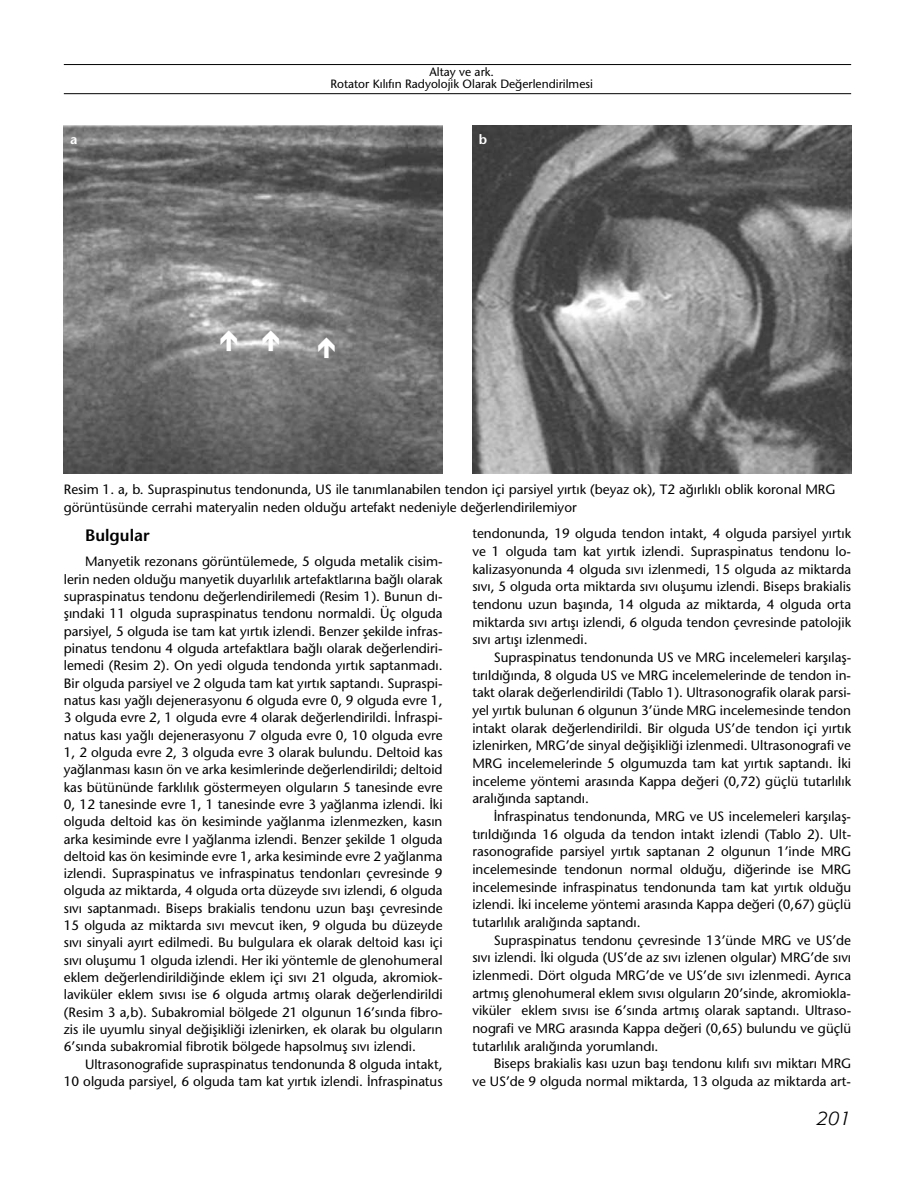
<style>
.page{position:relative;width:915px;height:1191px;background:#fff}
.page>*{position:absolute;margin:0;border:0;box-sizing:border-box;transform-origin:0 0}
.t1{font:19.5px "Formata Light Ita Tr";color:#000}
.t2{font:700 16.5px "Stone Sans";color:#000}
.t3{font:13.5px/17.2px "Stone Sans Normal Tr";color:#000;text-align:justify}
.t4{font:700 13.5px "Stone Sans";color:#fff}
.t5{font:12px/12px "Stone Sans Normal Tr";color:#000;text-align:center}
</style>
<div class="page">
<hr style="left:64px;top:93px;width:786px;height:1px;background:#000">
<hr style="left:64px;top:64px;width:786px;height:1px;background:#000">
<img style="left:64px;top:126px;width:378px;height:348px">
<img style="left:472px;top:126px;width:378px;height:348px">
<svg style="left:220px;top:331px;width:59px;height:20px"></svg>
<svg style="left:318px;top:337px;width:16px;height:21px"></svg>
<p class="t5" style="left:330px;top:66px;width:264px">Altay ve ark.<br>Rotator Kılıfın Radyolojik Olarak Değerlendirilmesi</p>
<p class="t4" style="left:70px;top:131px;width:9px">a</p>
<p class="t4" style="left:478px;top:131px;width:10px">b</p>
<p class="t3" style="left:64px;top:481px;width:772px">Resim 1. a, b. Supraspinutus tendonunda, US ile tanımlanabilen tendon içi parsiyel yırtık (beyaz ok), T2 ağırlıklı oblik koronal MRG görüntüsünde cerrahi materyalin neden olduğu artefakt nedeniyle değerlendirilemiyor</p>
<p class="t2" style="left:85px;top:524px;width:66px">Bulgular</p>
<p class="t3" style="left:64px;top:553px;width:380px;text-indent:21px">Manyetik rezonans görüntülemede, 5 olguda metalik cisim&shy;lerin neden olduğu manyetik duyarlılık artefaktlarına bağlı olarak supraspinatus tendonu değerlendirilemedi (Resim 1). Bunun dı&shy;şındaki 11 olguda supraspinatus tendonu normaldi. Üç olguda parsiyel, 5 olguda ise tam kat yırtık izlendi. Benzer şekilde infras&shy;pinatus tendonu 4 olguda artefaktlara bağlı olarak değerlendiri&shy;lemedi (Resim 2). On yedi olguda tendonda yırtık saptanmadı.<br>Bir olguda parsiyel ve 2 olguda tam kat yırtık saptandı. Supraspi&shy;natus kası yağlı dejenerasyonu 6 olguda evre 0, 9 olguda evre 1, 3 olguda evre 2, 1 olguda evre 4 olarak değerlendirildi. İnfraspi&shy;natus kası yağlı dejenerasyonu 7 olguda evre 0, 10 olguda evre 1, 2 olguda evre 2, 3 olguda evre 3 olarak bulundu. Deltoid kas yağlanması kasın ön ve arka kesimlerinde değerlendirildi; deltoid kas bütününde farklılık göstermeyen olguların 5 tanesinde evre 0, 12 tanesinde evre 1, 1 tanesinde evre 3 yağlanma izlendi. İki olguda deltoid kas ön kesiminde yağlanma izlenmezken, kasın arka kesiminde evre I yağlanma izlendi. Benzer şekilde 1 olguda deltoid kas ön kesiminde evre 1, arka kesiminde evre 2 yağlanma izlendi. Supraspinatus ve infraspinatus tendonları çevresinde 9 olguda az miktarda, 4 olguda orta düzeyde sıvı izlendi, 6 olguda sıvı saptanmadı. Biseps brakialis tendonu uzun başı çevresinde 15 olguda az miktarda sıvı mevcut iken, 9 olguda bu düzeyde sıvı sinyali ayırt edilmedi. Bu bulgulara ek olarak deltoid kası içi sıvı oluşumu 1 olguda izlendi. Her iki yöntemle de glenohumeral eklem değerlendirildiğinde eklem içi sıvı 21 olguda, akromiok&shy;laviküler eklem sıvısı ise 6 olguda artmış olarak değerlendirildi (Resim 3 a,b). Subakromial bölgede 21 olgunun 16’sında fibro&shy;zis ile uyumlu sinyal değişikliği izlenirken, ek olarak bu olguların 6’sında subakromial fibrotik bölgede hapsolmuş sıvı izlendi.</p>
<p class="t3" style="left:64px;top:1055px;width:380px;text-align:right">Ultrasonografide supraspinatus tendonunda 8 olguda intakt,<br>10 olguda parsiyel, 6 olguda tam kat yırtık izlendi. İnfraspinatus</p>
<p class="t3" style="left:472px;top:525px;width:380px;line-height:17.7px">tendonunda, 19 olguda tendon intakt, 4 olguda parsiyel yırtık ve 1 olguda tam kat yırtık izlendi. Supraspinatus tendonu lo&shy;kalizasyonunda 4 olguda sıvı izlenmedi, 15 olguda az miktarda sıvı, 5 olguda orta miktarda sıvı oluşumu izlendi. Biseps brakialis tendonu uzun başında, 14 olguda az miktarda, 4 olguda orta miktarda sıvı artışı izlendi, 6 olguda tendon çevresinde patolojik sıvı artışı izlenmedi.</p>
<p class="t3" style="left:472px;top:648px;width:380px;line-height:17.7px;text-indent:21px">Supraspinatus tendonunda US ve MRG incelemeleri karşılaş&shy;tırıldığında, 8 olguda US ve MRG incelemelerinde de tendon in&shy;takt olarak değerlendirildi (Tablo 1). Ultrasonografik olarak parsi&shy;yel yırtık bulunan 6 olgunun 3’ünde MRG incelemesinde tendon intakt olarak değerlendirildi. Bir olguda US’de tendon içi yırtık izlenirken, MRG’de sinyal değişikliği izlenmedi. Ultrasonografi ve MRG incelemelerinde 5 olgumuzda tam kat yırtık saptandı. İki inceleme yöntemi arasında Kappa değeri (0,72) güçlü tutarlılık aralığında saptandı.</p>
<p class="t3" style="left:472px;top:807px;width:380px;line-height:17.7px;text-indent:21px">İnfraspinatus tendonunda, MRG ve US incelemeleri karşılaş&shy;tırıldığında 16 olguda da tendon intakt izlendi (Tablo 2). Ult&shy;rasonografide parsiyel yırtık saptanan 2 olgunun 1’inde MRG incelemesinde tendonun normal olduğu, diğerinde ise MRG incelemesinde infraspinatus tendonunda tam kat yırtık olduğu izlendi. İki inceleme yöntemi arasında Kappa değeri (0,67) güçlü tutarlılık aralığında saptandı.</p>
<p class="t3" style="left:472px;top:931px;width:380px;line-height:17.7px;text-indent:21px">Supraspinatus tendonu çevresinde 13’ünde MRG ve US’de sıvı izlendi. İki olguda (US’de az sıvı izlenen olgular) MRG’de sıvı izlenmedi. Dört olguda MRG’de ve US’de sıvı izlenmedi. Ayrıca artmış glenohumeral eklem sıvısı olguların 20’sinde, akromiokla&shy;viküler eklem sıvısı ise 6’sında artmış olarak saptandı. Ultraso&shy;nografi ve MRG arasında Kappa değeri (0,65) bulundu ve güçlü tutarlılık aralığında yorumlandı.</p>
<p class="t3" style="left:472px;top:1054px;width:380px;line-height:17.7px;text-align:right">Biseps brakialis kası uzun başı tendonu kılıfı sıvı miktarı MRG<br>ve US’de 9 olguda normal miktarda, 13 olguda az miktarda art-</p>
<h1 class="t1" style="left:816px;top:1106px;width:36px">201</h1>
</div>
